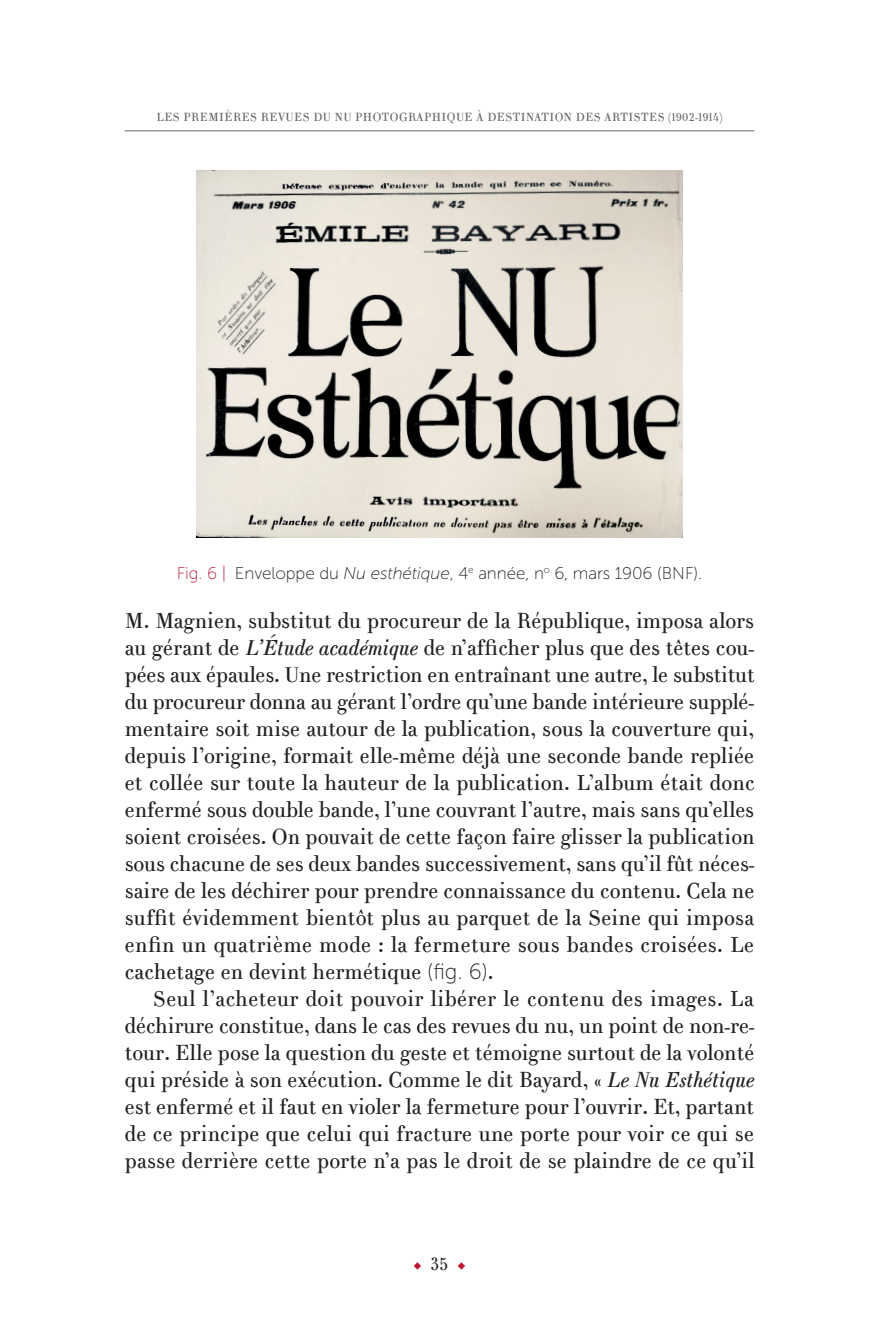
<style>
.page{position:relative;width:879px;height:1333px;background:#fff}
.page>*{position:absolute;margin:0;border:0;box-sizing:border-box;transform-origin:0 0}
.t1{font:22px/27px "Carta Nova Texte";letter-spacing:.005em;color:#231f20;text-align:justify}
.t2{font:17px "Museo Sans 100";letter-spacing:-.005em;color:#231f20}
.t3{font:12px "Carta Nova Texte";letter-spacing:.04em;color:#636366}
.t4{font:12px "Carta Nova Texte";color:#bd1832}
.s1{color:#bc1e39}
.s2{color:#bd1832}
.s3{font-style:italic}
.s4{font-family:"Museo Sans 100"}
.s5{font-size:18px;color:#231f20}
</style>
<div class="page">
<hr style="left:125px;top:130px;width:629px;height:1px;background:#636366">
<img style="left:197px;top:170px;width:485px;height:367px">
<p class="t3" style="left:157px;top:110px;width:567px">LES PREMIÈRES REVUES DU NU PHOTOGRAPHIQUE À DESTINATION DES ARTISTES (1902-1914)</p>
<p class="t2" style="left:177px;top:563px;width:527px"><span class="s1">Fig. 6</span> <span class="s2">|</span> Enveloppe du <span class="s3">Nu esthétique</span>, 4<sup>e</sup> année, n<sup>o</sup> 6, mars 1906 (BNF).</p>
<p class="t1" style="left:125px;top:607px;width:631px">M. Magnien, substitut du procureur de la République, imposa alors au gérant de <span class="s3">L’Étude académique</span> de n’afficher plus que des têtes cou&shy;pées aux épaules. Une restriction en entraînant une autre, le substitut du procureur donna au gérant l’ordre qu’une bande intérieure supplé&shy;mentaire soit mise autour de la publication, sous la couverture qui, depuis l’origine, formait elle-même déjà une seconde bande repliée et collée sur toute la hauteur de la publication. L’album était donc enfermé sous double bande, l’une couvrant l’autre, mais sans qu’elles soient croisées. On pouvait de cette façon faire glisser la publication sous chacune de ses deux bandes successivement, sans qu’il fût néces&shy;saire de les déchirer pour prendre connaissance du contenu. Cela ne suffit évidemment bientôt plus au parquet de la Seine qui imposa enfin un quatrième mode : la fermeture sous bandes croisées. Le cachetage en devint hermétique <span class="s4">(fig. 6)</span>.</p>
<p class="t1" style="left:125px;top:985px;width:631px;text-indent:28px">Seul l’acheteur doit pouvoir libérer le contenu des images. La déchirure constitue, dans le cas des revues du nu, un point de non-re&shy;tour. Elle pose la question du geste et témoigne surtout de la volonté qui préside à son exécution. Comme le dit Bayard, « <span class="s3">Le Nu Esthétique </span>est enfermé et il faut en violer la fermeture pour l’ouvrir. Et, partant de ce principe que celui qui fracture une porte pour voir ce qui se passe derrière cette porte n’a pas le droit de se plaindre de ce qu’il</p>
<p class="t4" style="left:413px;top:1258px;width:54px">◆ <span class="s5">35</span> ◆</p>
</div>
